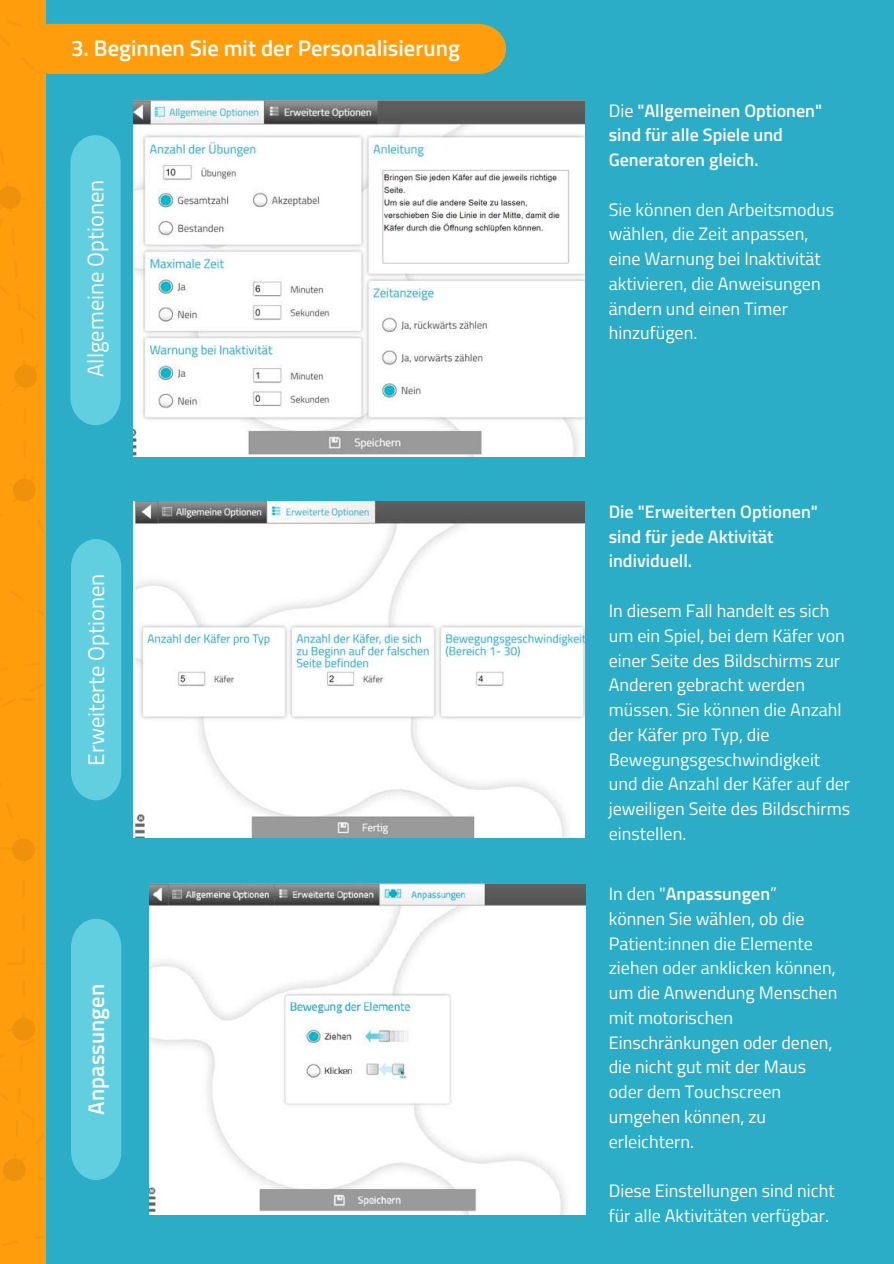
<style>
.page{position:relative;width:894px;height:1264px;background:#fff}
.page>*{position:absolute;margin:0;border:0;box-sizing:border-box;transform-origin:0 0}
.t1{font:22.5px "Titillium Web";color:#fdfdfe}
.t2{font:600 22.5px "Titillium Web";color:#fff}
.t3{font:600 22.5px "Titillium Web";color:#fdfdfe}
.t4{font:18px/24.8px "Titillium Web";color:#fdfdfe}
.t5{font:600 18px/24.8px "Titillium Web";color:#fdfdfe}
.s1{font-weight:400}
.s2{font-weight:600}
</style>
<div class="page">
<div style="left:0;top:0;width:893px;height:1263px;background:#2badc8"></div>
<div style="left:0;top:0;width:46px;height:1263px;background:#ff9d0d"></div>
<hr style="left:22px;top:946px;width:3px;height:17px;background:#f7980c">
<hr style="left:22px;top:914px;width:3px;height:16px;background:#f7980c">
<hr style="left:22px;top:881px;width:3px;height:16px;background:#f7980c">
<svg style="left:3px;top:1018px;width:32px;height:163px"></svg>
<svg style="left:0;top:23px;width:506px;height:838px"></svg>
<div style="left:71px;top:918px;width:50px;height:261px;background:#61cfe0"></div>
<img style="left:133px;top:100px;width:451px;height:356px">
<img style="left:133px;top:502px;width:451px;height:335px">
<img style="left:149px;top:883px;width:436px;height:331px">
<p class="t2" style="left:71px;top:30px;width:390px">3. Beginnen Sie mit der Personalisierung</p>
<p class="t1" style="left:78px;top:377px;width:199px;rotate:-90deg">Allgemeine Optionen</p>
<p class="t1" style="left:78px;top:765px;width:193px;rotate:-90deg">Erweiterte Optionen</p>
<p class="t3" style="left:78px;top:1114px;width:132px;rotate:-90deg">Anpassungen</p>
<p class="t5" style="left:608px;top:97px;width:215px"><span class="s1">Die</span> "Allgemeinen Optionen" sind für alle Spiele und<br>Generatoren gleich.</p>
<p class="t4" style="left:608px;top:196px;width:227px">Sie können den Arbeitsmodus wählen, die Zeit anpassen, eine Warnung bei Inaktivität aktivieren, die Anweisungen ändern und einen Timer hinzufügen.</p>
<p class="t5" style="left:608px;top:499px;width:211px">Die "Erweiterten Optionen" sind für jede Aktivität individuell.</p>
<p class="t4" style="left:608px;top:598px;width:243px">In diesem Fall handelt es sich um ein Spiel, bei dem Käfer von einer Seite des Bildschirms zur<br>Anderen gebracht werden müssen. Sie können die Anzahl der Käfer pro Typ, die<br>Bewegungsgeschwindigkeit und die Anzahl der Käfer auf der jeweiligen Seite des Bildschirms einstellen.</p>
<p class="t4" style="left:608px;top:880px;width:230px">In den "<span class="s2">Anpassungen</span>” können Sie wählen, ob die<br>Patient:innen die Elemente ziehen oder anklicken können, um die Anwendung Menschen mit motorischen<br>Einschränkungen oder denen, die nicht gut mit der Maus oder dem Touchscreen umgehen können, zu erleichtern.</p>
<p class="t4" style="left:608px;top:1177px;width:227px">Diese Einstellungen sind nicht für alle Aktivitäten verfügbar.</p>
</div>
